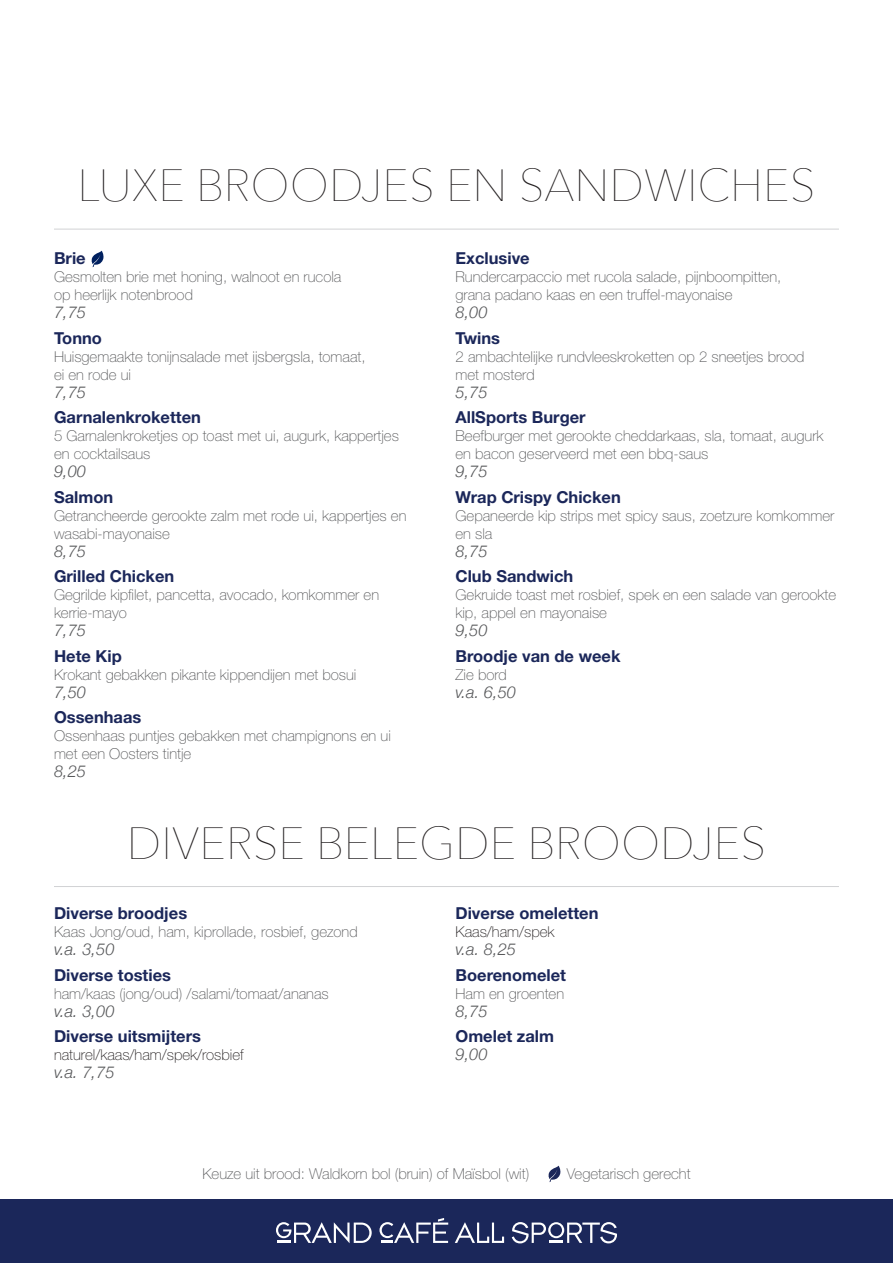
<style>
.page{position:relative;width:893px;height:1263px;background:#fff}
.page>*{position:absolute;margin:0;border:0;box-sizing:border-box;transform-origin:0 0}
.t1{font:200 45px "Avenir Next";color:#231f20}
.Alineastijl_1{font:700 16.5px/18px "Helvetica Neue LT Std";color:#1b275a}
.Alineastijl_1-2{font:italic 300 16.5px "Helvetica Neue LT";color:#57585a}
.Alineastijl_1-3{font:100 15px/18px "Helvetica Neue LT Std";color:#57585a}
.Alineastijl_1-4{font:100 15px "Helvetica Neue LT Std";color:#231f20}
.s1{font-family:"Helvetica Neue LT";font-weight:300;font-style:italic;color:#57585a}
</style>
<div class="page">
<div style="left:0;top:1199px;width:893px;height:64px;background:#1b275a"></div>
<svg style="left:276px;top:1222px;width:96px;height:21px"></svg>
<svg style="left:379px;top:1218px;width:69px;height:25px"></svg>
<svg style="left:455px;top:1222px;width:49px;height:21px"></svg>
<svg style="left:512px;top:1222px;width:105px;height:21px"></svg>
<hr style="left:54px;top:229px;width:785px;height:1px;background:#d1d2d4">
<hr style="left:54px;top:886px;width:785px;height:1px;background:#d1d2d4">
<svg style="left:91px;top:251px;width:13px;height:16px"></svg>
<svg style="left:548px;top:1166px;width:13px;height:16px"></svg>
<p class="t1" style="left:78px;top:148px;width:739px">LUXE BROODJES EN SANDWICHES</p>
<p class="Alineastijl_1" style="left:54px;top:249px;width:33px">Brie</p>
<p class="Alineastijl_1-3" style="left:54px;top:268px;width:289px">Gesmolten brie met honing, walnoot en rucola</p>
<p class="Alineastijl_1-3" style="left:54px;top:286px;width:141px">op heerlijk notenbrood</p>
<p class="Alineastijl_1-2" style="left:54px;top:303px;width:34px">7,75</p>
<p class="Alineastijl_1" style="left:54px;top:328px;width:49px">Tonno</p>
<p class="Alineastijl_1-3" style="left:54px;top:347px;width:313px">Huisgemaakte tonijnsalade met ijsbergsla, tomaat, ei en rode ui</p>
<p class="Alineastijl_1-2" style="left:54px;top:382px;width:34px">7,75</p>
<p class="Alineastijl_1" style="left:54px;top:408px;width:148px">Garnalenkroketten</p>
<p class="Alineastijl_1-3" style="left:54px;top:427px;width:346px">5 Garnalenkroketjes op toast met ui, augurk, kappertjes en cocktailsaus</p>
<p class="Alineastijl_1-2" style="left:54px;top:462px;width:34px">9,00</p>
<p class="Alineastijl_1" style="left:54px;top:487px;width:61px">Salmon</p>
<p class="Alineastijl_1-3" style="left:54px;top:506px;width:354px">Getrancheerde gerookte zalm met rode ui, kappertjes en wasabi-mayonaise</p>
<p class="Alineastijl_1-2" style="left:54px;top:541px;width:34px">8,75</p>
<p class="Alineastijl_1" style="left:54px;top:567px;width:122px">Grilled Chicken</p>
<p class="Alineastijl_1-3" style="left:54px;top:586px;width:327px">Gegrilde kipfilet, pancetta, avocado, komkommer en kerrie-mayo</p>
<p class="Alineastijl_1-2" style="left:54px;top:621px;width:34px">7,75</p>
<p class="Alineastijl_1" style="left:54px;top:646px;width:69px">Hete Kip</p>
<p class="Alineastijl_1-3" style="left:54px;top:665px;width:304px">Krokant gebakken pikante kippendijen met bosui</p>
<p class="Alineastijl_1-2" style="left:54px;top:682px;width:34px">7,50</p>
<p class="Alineastijl_1" style="left:54px;top:708px;width:89px">Ossenhaas</p>
<p class="Alineastijl_1-3" style="left:54px;top:727px;width:338px">Ossenhaas puntjes gebakken met champignons en ui met een Oosters tintje</p>
<p class="Alineastijl_1-2" style="left:54px;top:762px;width:34px">8,25</p>
<p class="Alineastijl_1" style="left:455px;top:249px;width:76px">Exclusive</p>
<p class="Alineastijl_1-3" style="left:455px;top:268px;width:327px">Rundercarpaccio met rucola salade, pijnboompitten, grana padano kaas en een truffel-mayonaise</p>
<p class="Alineastijl_1-2" style="left:455px;top:303px;width:34px">8,00</p>
<p class="Alineastijl_1" style="left:455px;top:328px;width:46px">Twins</p>
<p class="Alineastijl_1-3" style="left:455px;top:347px;width:351px">2 ambachtelijke rundvleeskroketten op 2 sneetjes brood met mosterd</p>
<p class="Alineastijl_1-2" style="left:455px;top:382px;width:34px">5,75</p>
<p class="Alineastijl_1" style="left:455px;top:408px;width:132px">AllSports Burger</p>
<p class="Alineastijl_1-3" style="left:455px;top:427px;width:369px">Beefburger met gerookte cheddarkaas, sla, tomaat, augurk en bacon geserveerd met een bbq-saus</p>
<p class="Alineastijl_1-2" style="left:455px;top:462px;width:34px">9,75</p>
<p class="Alineastijl_1" style="left:455px;top:487px;width:167px">Wrap Crispy Chicken</p>
<p class="Alineastijl_1-3" style="left:455px;top:506px;width:380px">Gepaneerde kip strips met spicy saus, zoetzure komkommer en sla</p>
<p class="Alineastijl_1-2" style="left:455px;top:541px;width:34px">8,75</p>
<p class="Alineastijl_1" style="left:455px;top:567px;width:119px">Club Sandwich</p>
<p class="Alineastijl_1-3" style="left:455px;top:586px;width:382px">Gekruide toast met rosbief, spek en een salade van gerookte kip, appel en mayonaise</p>
<p class="Alineastijl_1-2" style="left:455px;top:621px;width:34px">9,50</p>
<p class="Alineastijl_1" style="left:455px;top:646px;width:167px">Broodje van de week</p>
<p class="Alineastijl_1-3" style="left:455px;top:665px;width:53px">Zie bord</p>
<p class="Alineastijl_1-2" style="left:455px;top:682px;width:62px">v.a. 6,50</p>
<p class="t1" style="left:127px;top:805px;width:640px">DIVERSE BELEGDE BROODJES</p>
<p class="Alineastijl_1" style="left:54px;top:904px;width:135px">Diverse broodjes</p>
<p class="Alineastijl_1-3" style="left:54px;top:923px;width:305px">Kaas Jong/oud, ham, kiprollade, rosbief, gezond</p>
<p class="Alineastijl_1-2" style="left:54px;top:939px;width:62px">v.a. 3,50</p>
<p class="Alineastijl_1" style="left:54px;top:965px;width:119px">Diverse tosties</p>
<p class="Alineastijl_1-3" style="left:54px;top:984px;width:276px">ham/kaas (jong/oud) /salami/tomaat/ananas</p>
<p class="Alineastijl_1-2" style="left:54px;top:1001px;width:62px">v.a. 3,00</p>
<p class="Alineastijl_1" style="left:54px;top:1027px;width:148px">Diverse uitsmijters</p>
<p class="Alineastijl_1-4" style="left:54px;top:1046px;width:191px">naturel/kaas/ham/spek/rosbief</p>
<p class="Alineastijl_1-2" style="left:54px;top:1062px;width:62px">v.a. 7,75</p>
<p class="Alineastijl_1" style="left:455px;top:904px;width:144px">Diverse omeletten</p>
<p class="Alineastijl_1-4" style="left:455px;top:923px;width:100px">Kaas/ham/spek</p>
<p class="Alineastijl_1-2" style="left:455px;top:939px;width:62px">v.a. 8,25</p>
<p class="Alineastijl_1" style="left:455px;top:965px;width:112px">Boerenomelet</p>
<p class="Alineastijl_1-3" style="left:455px;top:984px;width:110px">Ham en groenten</p>
<p class="Alineastijl_1-2" style="left:455px;top:1001px;width:34px">8,75</p>
<p class="Alineastijl_1" style="left:455px;top:1027px;width:100px">Omelet zalm<br><span class="s1">9,00</span></p>
<p class="Alineastijl_1-3" style="left:202px;top:1165px;width:328px">Keuze uit brood: Waldkorn bol (bruin) of Maïsbol (wit)</p>
<p class="Alineastijl_1-3" style="left:567px;top:1165px;width:125px">Vegetarisch gerecht</p>
</div>
